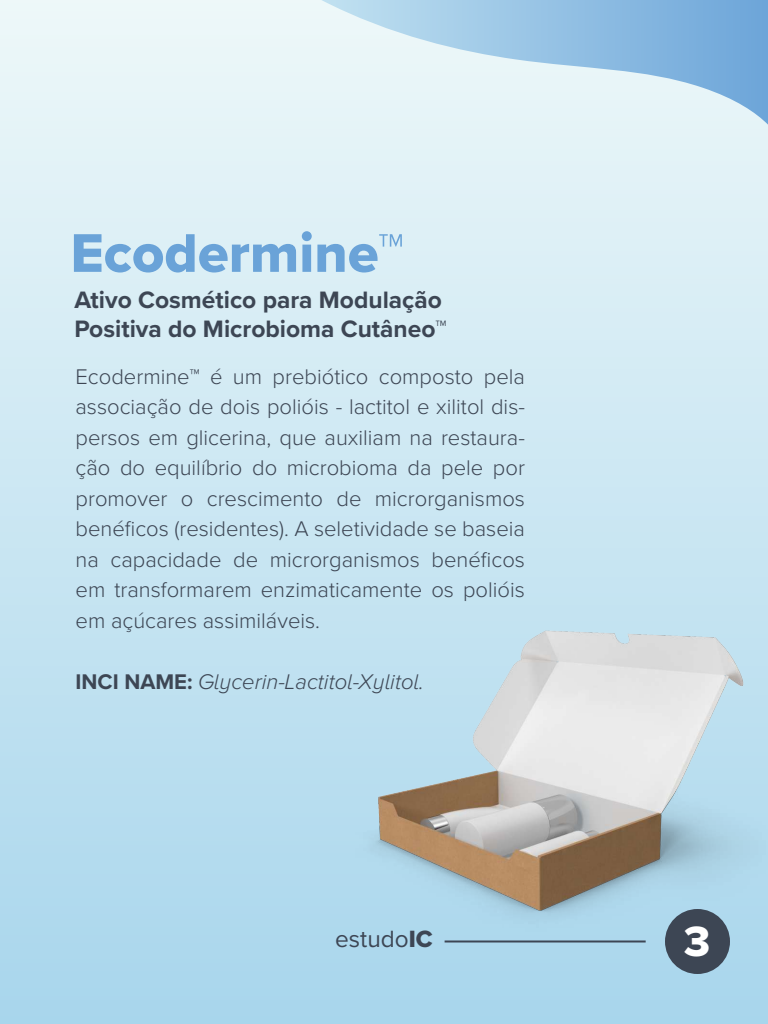
<style>
.page{position:relative;width:768px;height:1024px;background:#fff}
.page>*{position:absolute;margin:0;border:0;box-sizing:border-box;transform-origin:0 0}
.t1{font:56.4px "Proxima Nova Extrabld";color:#6aa3d8}
.t2{font:43.9px "Proxima Nova Extrabld";color:#fff}
.t3{font:700 24.6px/28.4px "Proxima Nova";color:#3d4654}
.t4{font:24.4px "Proxima Nova";color:#3d4654}
.t5{font:300 22px/30.5px "Proxima Nova";color:#3d4654;text-align:justify}
.t6{font:italic 300 22px "Proxima Nova A";color:#3d4654}
.s1{font-family:"Proxima Nova";font-weight:700;font-style:normal}
.s2{font-family:"Proxima Nova Extrabld"}
</style>
<div class="page">
<div style="left:0;top:0;width:768px;height:1024px;background:linear-gradient(to bottom,#eef8f9,#a8d6ec)"></div>
<svg style="left:321px;top:0;width:447px;height:125px;background:#bbd9ed"></svg>
<img style="left:305px;top:494px;width:463px;height:491px">
<h1 class="t1" style="left:71px;top:211px;width:335px">Ecodermine™</h1>
<p class="t3" style="left:74px;top:285px;width:374px">Ativo Cosmético para Modulação<br>Positiva do Microbioma Cutâneo™</p>
<p class="t5" style="left:76px;top:360px;width:451px">Ecodermine™ é um prebiótico composto pela associação de dois polióis - lactitol e xilitol dis&shy;persos em glicerina, que auxiliam na restaura&shy;ção do equilíbrio do microbioma da pele por promover o crescimento de microrganismos benéficos (residentes). A seletividade se baseia na capacidade de microrganismos benéficos em transformarem enzimaticamente os polióis em açúcares assimiláveis.</p>
<p class="t6" style="left:76px;top:669px;width:350px"><span class="s1">INCI NAME:</span> Glycerin-Lactitol-Xylitol.</p>
<p class="t4" style="left:335px;top:921px;width:99px">estudo<span class="s2">IC</span></p>
<h2 class="t2" style="left:684px;top:909px;width:28px">3</h2>
</div>
